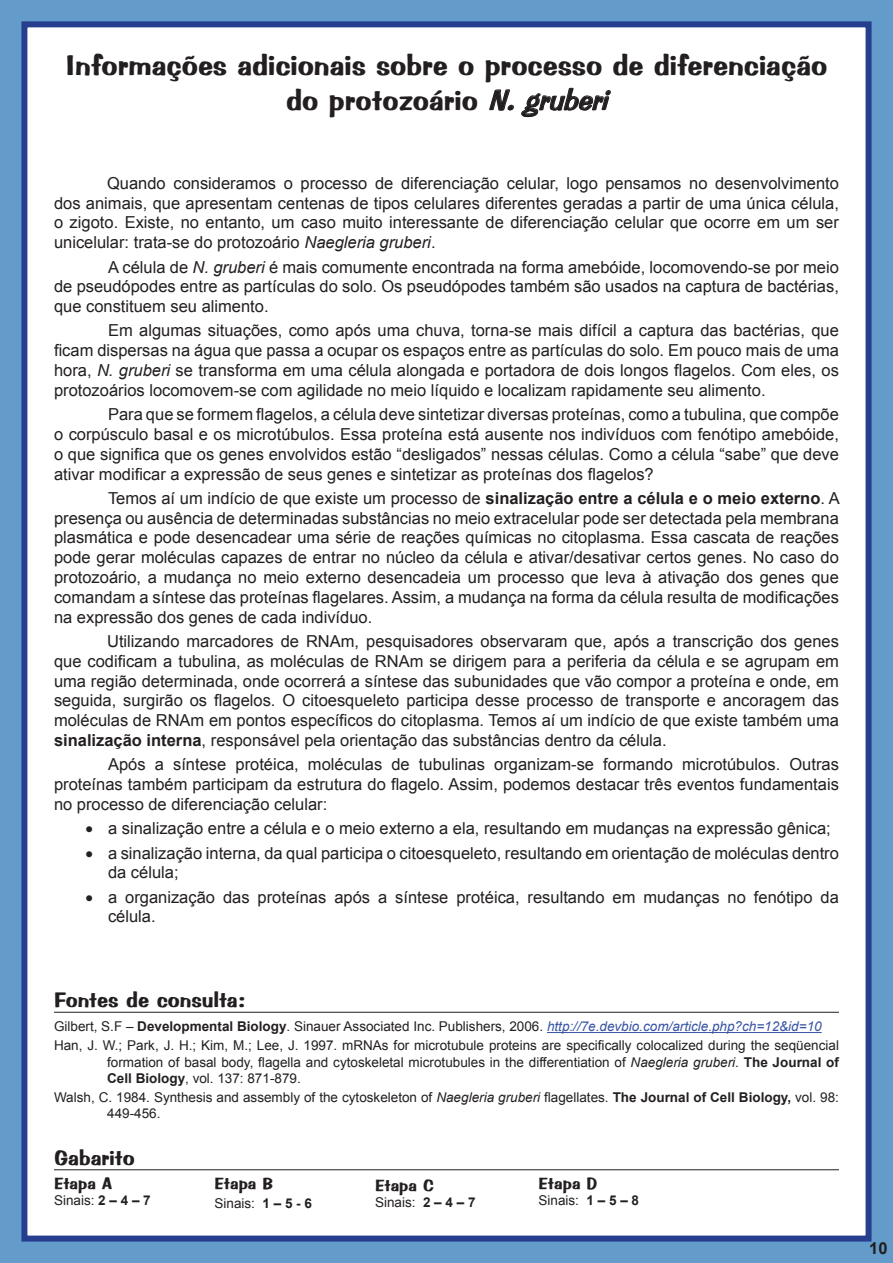
<style>
.page{position:relative;width:893px;height:1263px;background:#639cca}
.page>*{position:absolute;margin:0;border:0;box-sizing:border-box;transform-origin:0 0}
.t1{font:700 28.5px/34.2px "Impressed";color:#231f20;text-align:center}
.t2{font:700 21px "Impressed";color:#231f20}
.t3{font:16.5px/19.8px "Arial";color:#231f20;text-align:justify}
.t4{font:700 16.5px "Impressed";color:#231f20}
.t5{font:700 16.5px "Arial";color:#231f20}
.t6{font:13.5px/16.2px "Arial";color:#231f20}
.s1{font-weight:400;font-style:italic}
.s2{font-style:italic}
.s3{font-weight:700}
.s4{font-style:italic;color:#3854a4}
</style>
<div class="page">
<div style="left:21px;top:21px;width:851px;height:1220px;background:#fff;border:6px solid #253f8e"></div>
<svg style="left:489px;top:89px;width:25px;height:22px"></svg>
<svg style="left:521px;top:88px;width:90px;height:29px"></svg>
<hr style="left:54px;top:1169px;width:785px;height:1px;background:#231f20">
<hr style="left:547px;top:1032px;width:275px;height:1px;background:#3854a4">
<hr style="left:54px;top:1012px;width:785px;height:1px;background:#231f20">
<h1 class="t1" style="left:66px;top:49px;width:763px">Informações adicionais sobre o processo de diferenciação do protozoário <span class="s1">N. gruberi</span></h1>
<p class="t3" style="left:54px;top:173px;width:786px;text-indent:53px">Quando consideramos o processo de diferenciação celular, logo pensamos no desenvolvimento dos animais, que apresentam centenas de tipos celulares diferentes geradas a partir de uma única célula, o zigoto. Existe, no entanto, um caso muito interessante de diferenciação celular que ocorre em um ser unicelular: trata-se do protozoário <span class="s2">Naegleria gruberi</span>.</p>
<p class="t3" style="left:54px;top:257px;width:786px;text-indent:54px">A célula de <span class="s2">N. gruberi</span> é mais comumente encontrada na forma amebóide, locomovendo-se por meio de pseudópodes entre as partículas do solo. Os pseudópodes também são usados na captura de bactérias, que constituem seu alimento.</p>
<p class="t3" style="left:54px;top:321px;width:786px;text-indent:54px">Em algumas situações, como após uma chuva, torna-se mais difícil a captura das bactérias, que ficam dispersas na água que passa a ocupar os espaços entre as partículas do solo. Em pouco mais de uma hora, <span class="s2">N. gruberi</span> se transforma em uma célula alongada e portadora de dois longos flagelos. Com eles, os protozoários locomovem-se com agilidade no meio líquido e localizam rapidamente seu alimento.</p>
<p class="t3" style="left:54px;top:405px;width:786px;text-indent:54px">Para que se formem flagelos, a célula deve sintetizar diversas proteínas, como a tubulina, que compõe o corpúsculo basal e os microtúbulos. Essa proteína está ausente nos indivíduos com fenótipo amebóide, o que significa que os genes envolvidos estão “desligados” nessas células. Como a célula “sabe” que deve ativar modificar a expressão de seus genes e sintetizar as proteínas dos flagelos?</p>
<p class="t3" style="left:54px;top:488px;width:787px;text-indent:54px">Temos aí um indício de que existe um processo de <span class="s3">sinalização entre a célula e o meio externo</span>. A presença ou ausência de determinadas substâncias no meio extracelular pode ser detectada pela membrana plasmática e pode desencadear uma série de reações químicas no citoplasma. Essa cascata de reações pode gerar moléculas capazes de entrar no núcleo da célula e ativar/desativar certos genes. No caso do protozoário, a mudança no meio externo desencadeia um processo que leva à ativação dos genes que comandam a síntese das proteínas flagelares. Assim, a mudança na forma da célula resulta de modificações na expressão dos genes de cada indivíduo.</p>
<p class="t3" style="left:54px;top:631px;width:786px;text-indent:53px">Utilizando marcadores de RNAm, pesquisadores observaram que, após a transcrição dos genes que codificam a tubulina, as moléculas de RNAm se dirigem para a periferia da célula e se agrupam em uma região determinada, onde ocorrerá a síntese das subunidades que vão compor a proteína e onde, em seguida, surgirão os flagelos. O citoesqueleto participa desse processo de transporte e ancoragem das moléculas de RNAm em pontos específicos do citoplasma. Temos aí um indício de que existe também uma <span class="s3">sinalização interna</span>, responsável pela orientação das substâncias dentro da célula.</p>
<p class="t3" style="left:54px;top:755px;width:786px;text-indent:54px">Após a síntese protéica, moléculas de tubulinas organizam-se formando microtúbulos. Outras proteínas também participam da estrutura do flagelo. Assim, podemos destacar três eventos fundamentais no processo de diferenciação celular:</p>
<p class="t3" style="left:86px;top:819px;width:747px">• a sinalização entre a célula e o meio externo a ela, resultando em mudanças na expressão gênica;</p>
<p class="t3" style="left:108px;top:843px;width:732px;text-indent:-23px">• a sinalização interna, da qual participa o citoesqueleto, resultando em orientação de moléculas dentro da célula;</p>
<p class="t3" style="left:108px;top:887px;width:732px;text-indent:-23px">• a organização das proteínas após a síntese protéica, resultando em mudanças no fenótipo da célula.</p>
<p class="t2" style="left:54px;top:987px;width:193px">Fontes de consulta:</p>
<p class="t6" style="left:54px;top:1017px;width:786px;line-height:19.2px">Gilbert, S.F – <span class="s3">Developmental Biology</span>. Sinauer Associated Inc. Publishers, 2006. <span class="s4">http://7e.devbio.com/article.php?ch=12&amp;id=10<br></span>Han, J. W.; Park, J. H.; Kim, M.; Lee, J. 1997. mRNAs for microtubule proteins are specifically colocalized during the seqüencial</p>
<p class="t6" style="left:107px;top:1054px;width:733px">formation of basal body, flagella and cytoskeletal microtubules in the differentiation of <span class="s2">Naegleria gruberi</span>. <span class="s3">The Journal of<br>Cell Biology</span>, vol. 137: 871-879.</p>
<p class="t6" style="left:107px;top:1089px;width:733px;text-indent:-53px">Walsh, C. 1984. Synthesis and assembly of the cytoskeleton of <span class="s2">Naegleria gruberi</span> flagellates. <span class="s3">The Journal of Cell Biology,</span> vol. 98:<br>449-456.</p>
<p class="t2" style="left:54px;top:1145px;width:82px">Gabarito</p>
<p class="t4" style="left:54px;top:1173px;width:59px">Etapa A</p>
<p class="t6" style="left:54px;top:1192px;width:98px">Sinais: <span class="s3">2 – 4 – 7</span></p>
<p class="t4" style="left:214px;top:1173px;width:60px">Etapa B</p>
<p class="t6" style="left:214px;top:1195px;width:99px">Sinais: <span class="s3">1 – 5 - 6</span></p>
<p class="t4" style="left:375px;top:1175px;width:60px">Etapa C</p>
<p class="t6" style="left:375px;top:1194px;width:102px">Sinais: <span class="s3">2 – 4 – 7</span></p>
<p class="t4" style="left:538px;top:1173px;width:60px">Etapa D</p>
<p class="t6" style="left:538px;top:1192px;width:102px">Sinais: <span class="s3">1 – 5 – 8</span></p>
<p class="t5" style="left:869px;top:1237px;width:20px">10</p>
</div>
